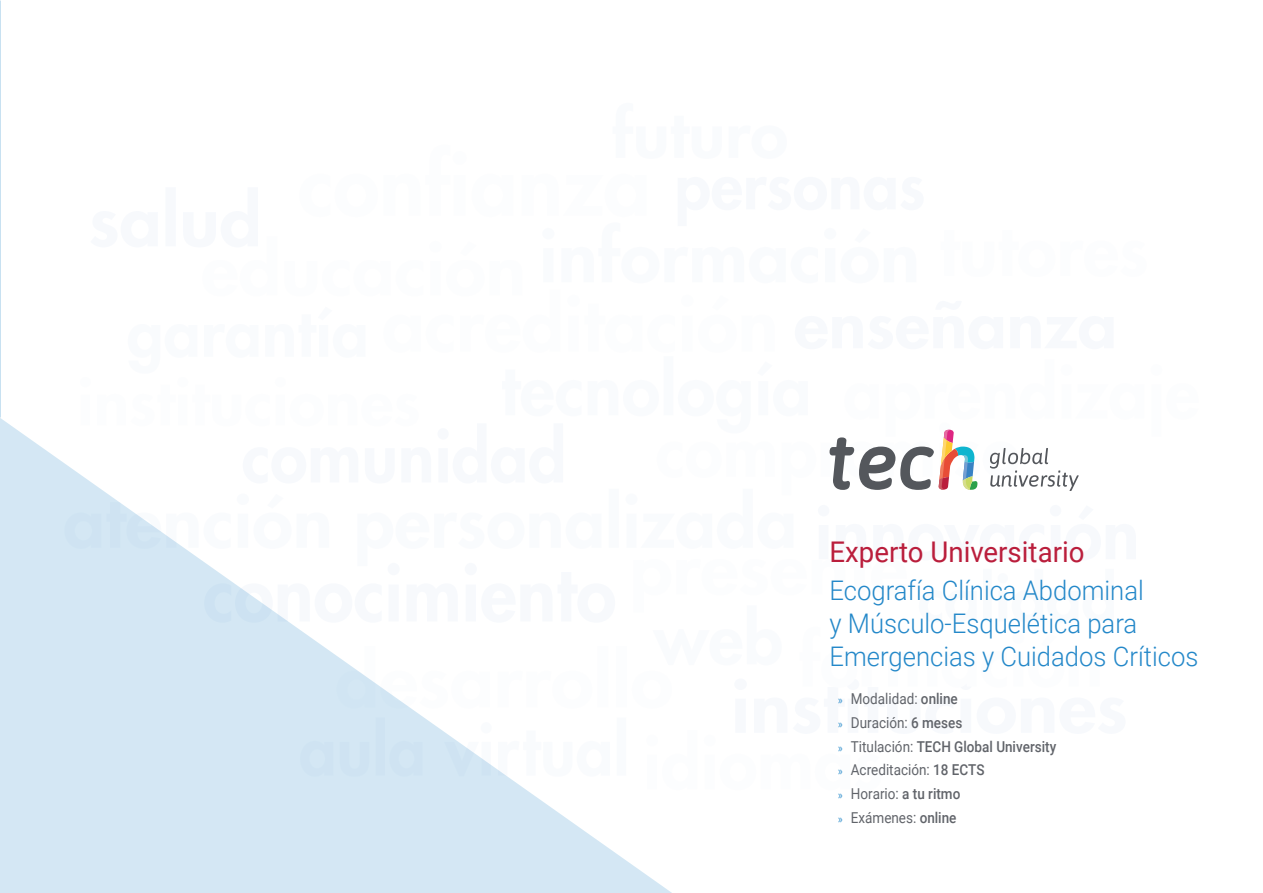
<style>
.page{position:relative;width:1263px;height:893px;background:#fff}
.page>*{position:absolute;margin:0;border:0;box-sizing:border-box;transform-origin:0 0}
.t1{font:28.5px "Roboto";color:#ba1e3c}
.t2{font:300 27px/33px "Roboto";color:#2488c9;scale:.95 1}
.t3{font:15px/23.7px "Roboto";color:#61646a;scale:.9 1}
.s1{font-family:"Myriad Pro";font-size:12px;color:#2488c9}
.s2{font-weight:500}
</style>
<div class="page">
<svg style="left:0;top:418px;width:672px;height:475px;background:#d8e9f5"></svg>
<svg style="left:64px;top:418px;width:1015px;height:372px"></svg>
<h1 class="t1" style="left:829px;top:532px;width:256px">Experto Universitario</h1>
<h2 class="t2" style="left:829px;top:572px;width:390px">Ecografía Clínica Abdominal<br>y Músculo-Esquelética para<br>Emergencias y Cuidados Críticos</h2>
<p class="t3" style="left:838px;top:686px;width:244px"><span class="s1">»</span> Modalidad: <span class="s2">online<br></span><span class="s1">»</span> Duración: <span class="s2">6 meses<br></span><span class="s1">»</span> Titulación: <span class="s2">TECH Global University </span><span class="s1">»</span> Acreditación: <span class="s2">18 ECTS<br></span><span class="s1">»</span> Horario: <span class="s2">a tu ritmo<br></span><span class="s1">»</span> Exámenes: <span class="s2">online</span></p>
</div>
